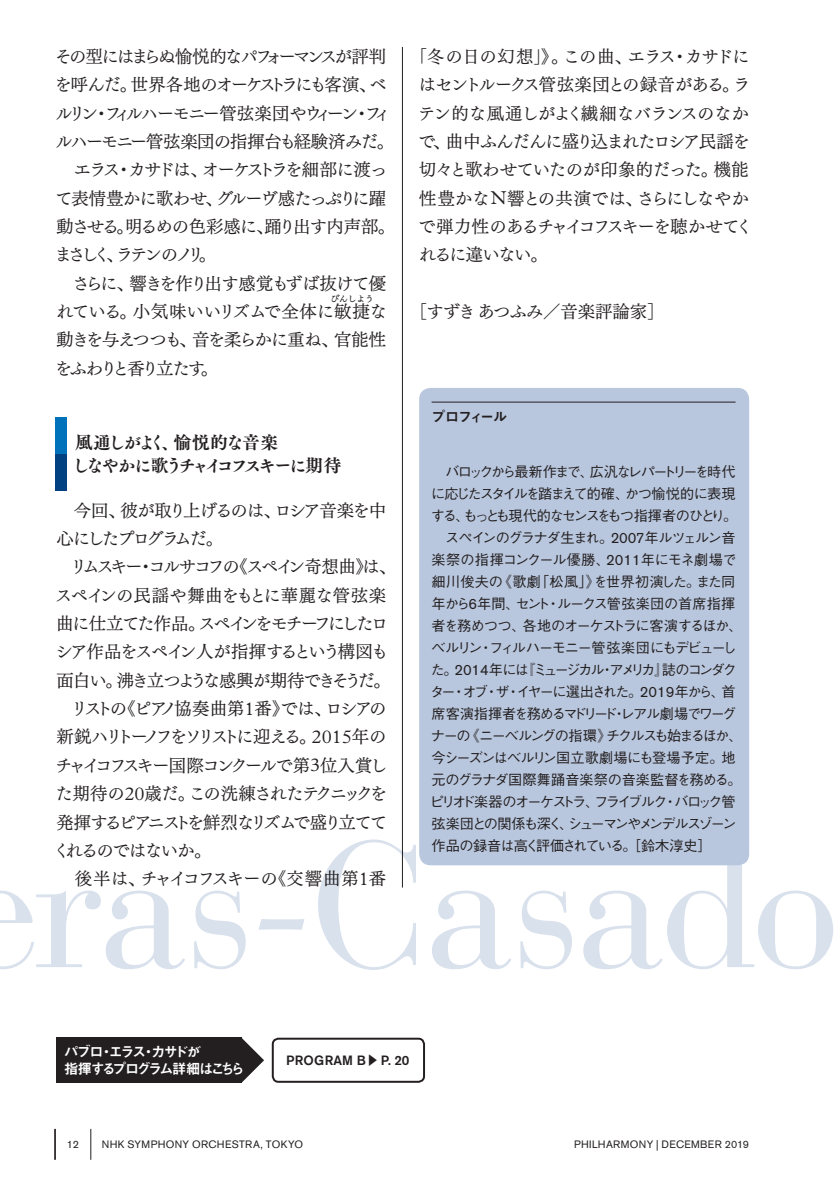
<style>
.page{position:relative;width:840px;height:1191px;background:#fff}
.page>*{position:absolute;margin:0;border:0;box-sizing:border-box;transform-origin:0 0}
.t1{font:177.2px "Bauer Bodoni";letter-spacing:-.025em;color:#d9e1ed}
.t2{font:17.8px/22.6px "Tsuku A Old Min Pr 6 E";letter-spacing:-.12em;color:#231f20}
.t3{font:17.4px/28.4px "Tsuku Min Pr 6 RB";letter-spacing:-.115em;color:#231f20}
.t4{font:17.4px/28.4px "Tsuku Min Pr 6 RB";letter-spacing:-.08em;color:#231f20}
.t5{font:17.4px/28.4px "Tsuku Min Pr 6 RB";letter-spacing:-.055em;color:#231f20}
.t6{font:17.4px/28.4px "Tsuku Min Pr 6 RB";letter-spacing:-.1em;color:#231f20}
.t7{font:17.4px "Tsuku Min Pr 6 RB";letter-spacing:-.025em;color:#231f20}
.t8{font:500 14.2px/22px "Gothic BBB Pro";letter-spacing:-.105em;color:#231f20}
.t9{font:14.2px/17px "Midashi Go Pro MB31";letter-spacing:-.185em;color:#fff}
.t10{font:14.2px "Midashi Go Pro MB31";letter-spacing:-.09em;color:#231f20}
.t11{font:500 13.4px "Akzidenz Grotesk BE";color:#231f20}
.t12{font:10.6px "Akzidenz Grotesk BE";letter-spacing:.03em;color:#231f20}
.t13{font:8.6px "Tsuku Min Pr 6 RB";color:#231f20}
.s1{font-family:"Plantin";font-weight:300;font-size:18.8px}
.s2{font-family:"Akzidenz Grotesk BE";font-weight:400;font-size:14.8px}
.s3{font-family:"Midashi Go Pro MB31";font-weight:400;font-size:12.8px}
</style>
<div class="page">
<hr style="left:54px;top:1128px;width:2px;height:31px;background:#231f20">
<hr style="left:90px;top:1128px;width:1px;height:31px;background:#231f20">
<div style="left:419px;top:388px;width:329px;height:477px;background:#b9c7de;border-radius:11px"></div>
<hr style="left:431px;top:402px;width:304px;height:1px;background:#231f20">
<hr style="left:402px;top:47px;width:1px;height:840px;background:#231f20">
<div style="left:56px;top:417px;width:11px;height:37px;background:#0072bc"></div>
<div style="left:56px;top:454px;width:11px;height:36px;background:#014081"></div>
<div style="left:271px;top:1037px;width:154px;height:45px;border:2px solid #231f20;border-radius:6px"></div>
<div style="left:56px;top:1037px;width:185px;height:45px;background:#231f20"></div>
<svg style="left:241px;top:1037px;width:23px;height:45px"></svg>
<p class="t4" style="left:54px;top:40px;width:342px">その型にはまらぬ愉悦的なパフォーマンスが評判を呼んだ。世界各地のオーケストラにも客演、ベルリン・フィルハーモニー管弦楽団やウィーン・フィルハーモニー管弦楽団の指揮台も経験済みだ。　エラス・カサドは、オーケストラを細部に渡って表情豊かに歌わせ、グルーヴ感たっぷりに躍動させる。明るめの色彩感に、踊り出す内声部。まさしく、ラテンのノリ。<br>　さらに、響きを作り出す感覚もずば抜けて優れている。小気味いいリズムで全体に敏捷な</p>
<p class="t13" style="left:330px;top:291px;width:45px">びんしよう</p>
<p class="t6" style="left:55px;top:324px;width:332px">動きを与えつつも、音を柔らかに重ね、官能性をふわりと香り立たす。</p>
<p class="t5" style="left:417px;top:40px;width:336px;text-indent:-8px">「冬の日の幻想」》。この曲、エラス・カサドにはセントルークス管弦楽団との録音がある。ラテン的な風通しがよく繊細なバランスのなかで、曲中ふんだんに盛り込まれたロシア民謡を切々と歌わせていたのが印象的だった。機能性豊かな<span class="s1">N</span>響との共演では、さらにしなやかで弾力性のあるチャイコフスキーを聴かせてくれるに違いない。</p>
<p class="t7" style="left:409px;top:296px;width:256px">［すずきあつふみ／音楽評論家］</p>
<p class="t10" style="left:431px;top:405px;width:77px">プロフィール</p>
<p class="t2" style="left:72px;top:431px;width:271px">風通しがよく、愉悦的な音楽<br>しなやかに歌うチャイコフスキーに期待</p>
<p class="t8" style="left:429px;top:459px;width:314px">　バロックから最新作まで、広汎なレパートリーを時代に応じたスタイルを踏まえて的確、かつ愉悦的に表現する、もっとも現代的なセンスをもつ指揮者のひとり。　スペインのグラナダ生まれ。<span class="s2">2007</span>年ルツェルン音楽祭の指揮コンクール優勝、<span class="s2">2011</span>年にモネ劇場で細川俊夫の《歌劇「松風」》を世界初演した。また同年から<span class="s2">6</span>年間、セント・ルークス管弦楽団の首席指揮者を務めつつ、各地のオーケストラに客演するほか、ベルリン・フィルハーモニー管弦楽団にもデビューした。<span class="s2">20 1 4</span>年には『ミュージカル・アメリカ』誌のコンダクター・オブ・ザ・イヤーに選出された。<span class="s2">20 1 9</span>年から、首席客演指揮者を務めるマドリード・レアル劇場でワーグナーの《ニーベルングの指環》チクルスも始まるほか、今シーズンはベルリン国立歌劇場にも登場予定。地元のグラナダ国際舞踊音楽祭の音楽監督を務める。ピリオド楽器のオーケストラ、フライブルク・バロック管弦楽団との関係も深く、シューマンやメンデルスゾーン作品の録音は高く評価されている。［鈴木淳史］</p>
<p class="t3" style="left:53px;top:494px;width:345px">　今回、彼が取り上げるのは、ロシア音楽を中心にしたプログラムだ。<br>　リムスキー・コルサコフの《スペイン奇想曲》は、スペインの民謡や舞曲をもとに華麗な管弦楽曲に仕立てた作品。スペインをモチーフにしたロシア作品をスペイン人が指揮するという構図も面白い。沸き立つような感興が期待できそうだ。　リストの《ピアノ協奏曲第<span class="s1">1</span>番》では、ロシアの新鋭ハリトーノフをソリストに迎える。<span class="s1">201 5</span>年のチャイコフスキー国際コンクールで第<span class="s1">3</span>位入賞した期待の<span class="s1">20</span>歳だ。この洗練されたテクニックを発揮するピアニストを鮮烈なリズムで盛り立ててくれるのではないか。<br>　後半は、チャイコフスキーの《交響曲第<span class="s1">1</span>番</p>
<h1 class="t1" style="left:-39px;top:800px;width:880px">eras-Casado</h1>
<p class="t9" style="left:64px;top:1041px;width:182px">パブロ・エラス・カサドが<br>指揮するプログラム詳細はこちら</p>
<p class="t11" style="left:286px;top:1052px;width:125px">PROGRAM B<span class="s3">▶</span>P. 20</p>
<p class="t12" style="left:67px;top:1138px;width:13px">12</p>
<p class="t12" style="left:102px;top:1138px;width:203px">NHK SYMPHONY ORCHESTRA, TOKYO</p>
<p class="t12" style="left:573px;top:1138px;width:176px">PHILHARMONY | DECEMBER 2019</p>
</div>
